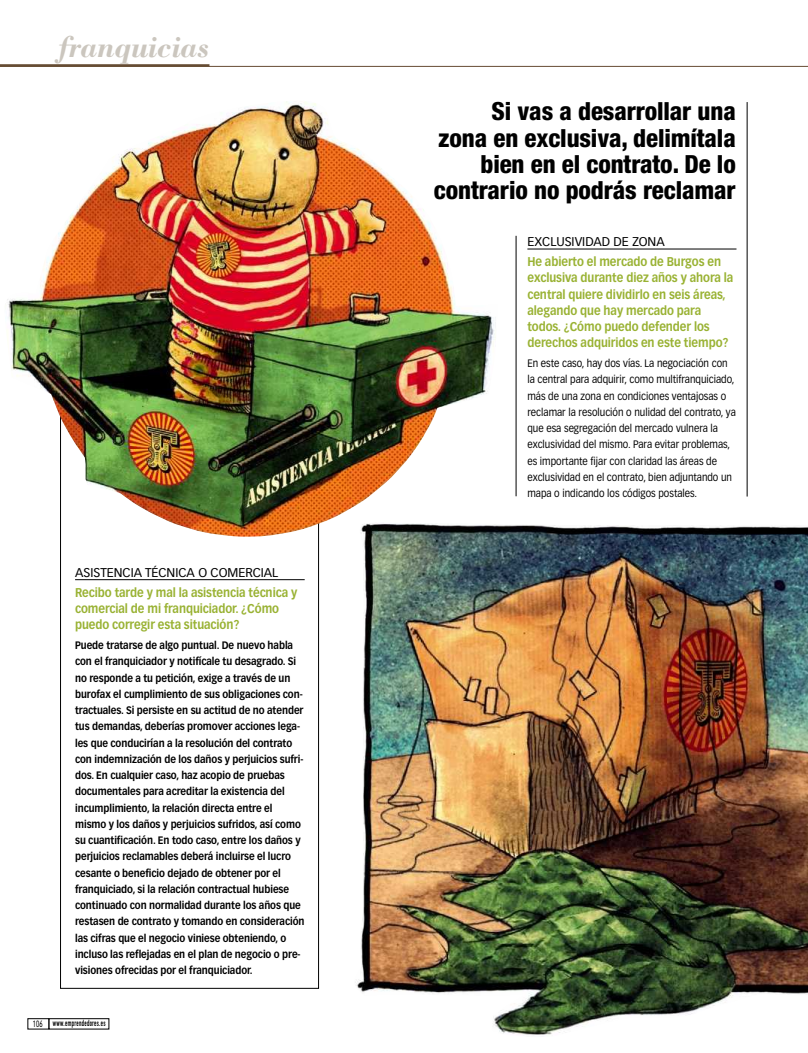
<style>
.page{position:relative;width:808px;height:1053px;background:#fff}
.page>*{position:absolute;margin:0;border:0;box-sizing:border-box;transform-origin:0 0}
.t1{font:italic 700 31.25px "Bodoni";letter-spacing:-.01em;color:#cbc6be}
.t2{font:800 condensed 25px/26.2px "Helvetica Neue";letter-spacing:-.005em;color:#000;text-align:right}
.t3{font:700 12.5px/16.2px "Vectora LH";letter-spacing:-.005em;color:#99b233;scale:.9 1}
.t4{font:700 10.62px/16.2px "Vectora LH";letter-spacing:-.005em;color:#000;scale:.9 1}
.t5{font:10.62px/16.2px "Vectora LH";color:#000;scale:.9 1}
.t6{font:8.75px "DIN Engschrift";letter-spacing:.055em;color:#000;scale:.7 1}
.t7{font:300 8.75px "DIN Neuzeit Grotesk";color:#000;scale:.7 1}
.s1{font-weight:400;color:#000}
</style>
<div class="page">
<img style="left:0;top:64px;width:808px;height:971px">
<p class="t1" style="left:58px;top:35px;width:152px">franquicias</p>
<p class="t3" style="left:75px;top:563px;width:248px;line-height:19.8px"><span class="s1">ASISTENCIA TÉCNICA O COMERCIAL<br></span>Recibo tarde y mal la asistencia técnica y</p>
<p class="t3" style="left:75px;top:601px;width:228px">comercial de mi franquiciador. ¿Cómo puedo corregir esta situación?</p>
<p class="t4" style="left:75px;top:637px;width:256px">Puede tratarse de algo puntual. De nuevo habla con el franquiciador y notifícale tu desagrado. Si no responde a tu petición, exige a través de un burofax el cumplimiento de sus obligaciones con&shy;tractuales. Si persiste en su actitud de no atender tus demandas, deberías promover acciones lega&shy;les que conducirían a la resolución del contrato con indemnización de los daños y perjuicios sufri&shy;dos. En cualquier caso, haz acopio de pruebas documentales para acreditar la existencia del incumplimiento, la relación directa entre el mismo y los daños y perjuicios sufridos, así como su cuantificación. En todo caso, entre los daños y perjuicios reclamables deberá incluirse el lucro cesante o beneficio dejado de obtener por el franquiciado, si la relación contractual hubiese continuado con normalidad durante los años que restasen de contrato y tomando en consideración las cifras que el negocio viniese obteniendo, o incluso las reflejadas en el plan de negocio o pre&shy;visiones ofrecidas por el franquiciador.</p>
<p class="t7" style="left:33px;top:1020px;width:15px">106</p>
<p class="t6" style="left:53px;top:1020px;width:77px">www.emprendedores.es</p>
<p class="t2" style="left:434px;top:100px;width:303px">Si vas a desarrollar una<br>zona en exclusiva, delimítala bien en el contrato. De lo contrario no podrás reclamar</p>
<p class="t3" style="left:527px;top:233px;width:217px;line-height:19.8px"><span class="s1">EXCLUSIVIDAD DE ZONA<br></span>He abierto el mercado de Burgos en</p>
<p class="t3" style="left:527px;top:270px;width:230px">exclusiva durante diez años y ahora la central quiere dividirlo en seis áreas, alegando que hay mercado para todos. ¿Cómo puedo defender los derechos adquiridos en este tiempo?</p>
<p class="t5" style="left:527px;top:356px;width:233px">En este caso, hay dos vías. La negociación con la central para adquirir, como multifranquiciado, más de una zona en condiciones ventajosas o reclamar la resolución o nulidad del contrato, ya que esa segregación del mercado vulnera la exclusividad del mismo. Para evitar problemas, es importante fijar con claridad las áreas de exclusividad en el contrato, bien adjuntando un mapa o indicando los códigos postales.</p>
</div>
